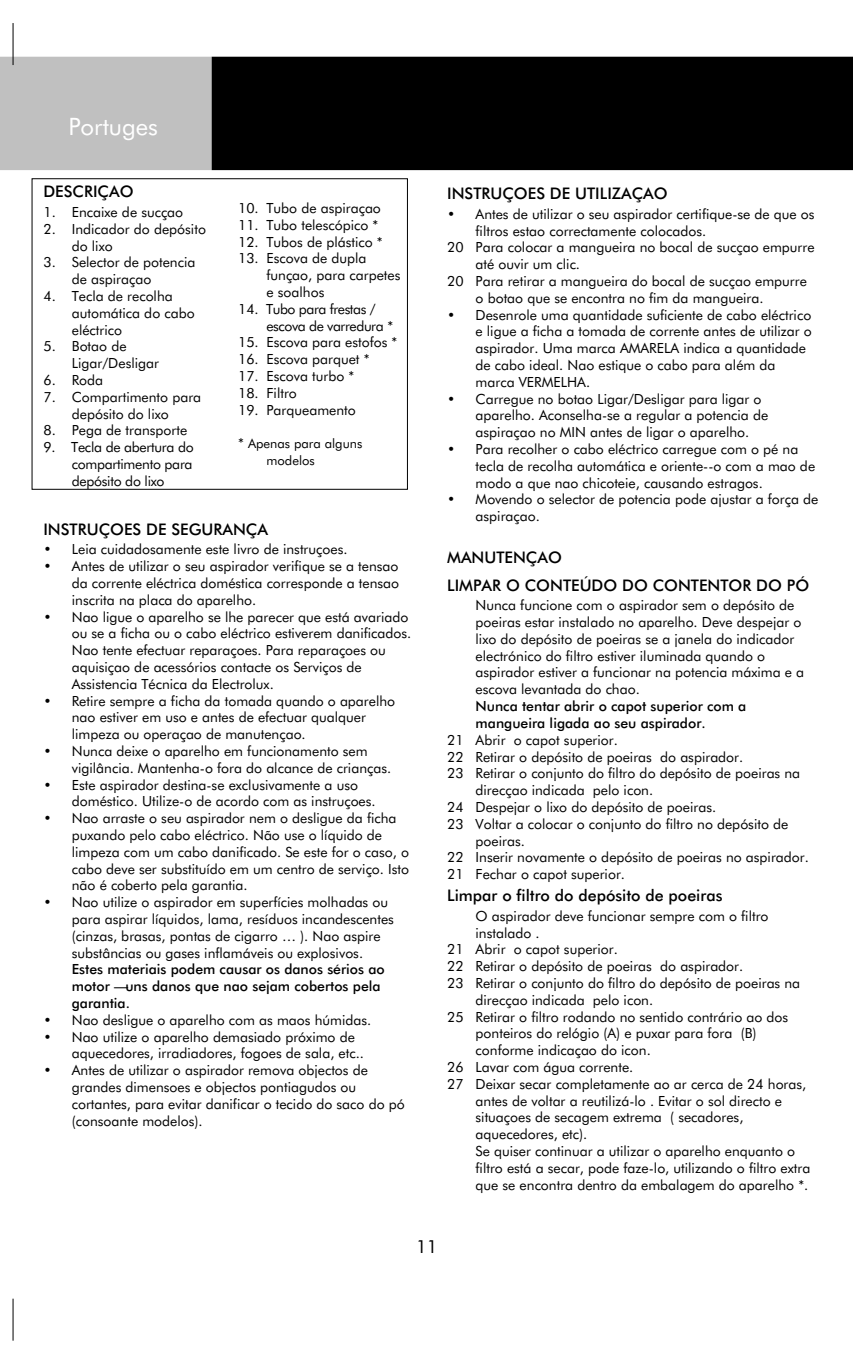
<style>
.page{position:relative;width:853px;height:1361px;background:#fff}
.page>*{position:absolute;margin:0;border:0;box-sizing:border-box;transform-origin:0 0}
.t1{font:24px "Futura Bk HU Book";letter-spacing:-.03em;color:#fff}
.t2{font:18px "Futura Bk HU Book";color:#000}
.t3{font:16px "Futura Med HU Medium";color:#000}
.t4{font:16px/27.8px "Futura Med HU Medium";letter-spacing:-.065em;color:#000}
.t5{font:14px/16.8px "Futura Bk HU Book";color:#000}
.t6{font:14px/16.8px "Futura Bk HU Book";letter-spacing:-.055em;color:#000}
.t7{font:14px/16.8px "Futura Med HU Medium";color:#000}
.t8{font:14px/16.8px "Futura Bk HU Book";letter-spacing:-.03em;color:#000}
.t9{font:14px/16.8px "Futura Bk HU Book";letter-spacing:-.035em;color:#000}
.t10{font:14px "Futura Bk HU Book";letter-spacing:-.075em;color:#000}
.t11{font:14px "Futura Bk HU Book";letter-spacing:-.025em;color:#000}
.t12{font:14px "Futura Bk HU Book";letter-spacing:-.02em;color:#000}
.t13{font:13px/16.8px "Futura Bk HU Book";color:#000}
.s1{font-size:14px}
</style>
<div class="page">
<div style="left:0;top:57px;width:211px;height:113px;background:#c0c0c0"></div>
<div style="left:211px;top:57px;width:641px;height:113px;background:#000"></div>
<hr style="left:13px;top:1298px;width:1px;height:42px;background:#000">
<hr style="left:13px;top:23px;width:1px;height:42px;background:#000">
<h1 class="t1" style="left:68px;top:116px;width:87px">Portuge s</h1>
<p class="t3" style="left:43px;top:184px;width:86px">D ESCRIÇ AO</p>
<p class="t5" style="left:43px;top:205px;width:141px">1. Encaixe de s ucçao</p>
<p class="t5" style="left:72px;top:222px;width:136px;text-indent:-28px">2. Indicador do de pós ito do lixo</p>
<p class="t5" style="left:72px;top:255px;width:125px;text-indent:-28px">3. Se le ctor de pote ncia de as piraçao</p>
<p class="t6" style="left:72px;top:289px;width:124px;text-indent:-28px">4. Te cla de re colh a autom ática do cabo e léctrico</p>
<p class="t5" style="left:72px;top:339px;width:89px;text-indent:-28px">5. Botao de<br>Ligar/D e s ligar</p>
<p class="t5" style="left:43px;top:373px;width:61px">6. Roda</p>
<p class="t5" style="left:43px;top:390px;width:159px;text-align:center">7. Com partim e nto para de pós ito do lixo</p>
<p class="t5" style="left:43px;top:423px;width:142px">8. Pe ga de trans porte</p>
<p class="t10" style="left:43px;top:441px;width:152px">9 . Te cla de abe rtura do</p>
<p class="t11" style="left:72px;top:458px;width:122px">com partim e nto para</p>
<p class="t12" style="left:72px;top:475px;width:94px">de pós ito do lixo</p>
<p class="t5" style="left:238px;top:201px;width:144px">10. Tubo de as piraçao</p>
<p class="t5" style="left:238px;top:218px;width:147px">11. Tubo te le s cópico *</p>
<p class="t5" style="left:238px;top:234px;width:152px">12. Tubos de plás tico *</p>
<p class="t5" style="left:266px;top:251px;width:133px;text-indent:-28px">13. Es cova de dupla funçao, para carpe te s e s oalh os</p>
<p class="t8" style="left:266px;top:302px;width:134px;text-indent:-28px">14. Tubo para fre stas /<br>e scova de varre dura *</p>
<p class="t5" style="left:238px;top:335px;width:166px">15. Es cova para e s tofos *</p>
<p class="t5" style="left:238px;top:352px;width:139px">16. Es cova parq ue t*</p>
<p class="t5" style="left:238px;top:369px;width:123px">17. Es cova turbo *</p>
<p class="t9" style="left:238px;top:386px;width:119px">18. Filtro<br>19 . Parq ue am e nto</p>
<p class="t13" style="left:266px;top:436px;width:95px;text-indent:-28px"><span class="s1">*</span>Ape nas para alguns m ode los</p>
<p class="t3" style="left:43px;top:522px;width:225px">INSTRUÇ O ES D E SEGURANÇ A</p>
<p class="t5" style="left:43px;top:542px;width:307px">• Le ia cuidados am e nte e s te livro de ins truçoe s .</p>
<p class="t5" style="left:72px;top:559px;width:329px;text-align:justify;text-indent:-28px">• Ante s de utilizar o se u aspirador ve rifiq ue se a te nsao da corre nte e léctrica dom és tica corre s ponde a te ns ao ins crita na placa do apare lh o.</p>
<p class="t5" style="left:72px;top:609px;width:342px;text-indent:-28px">• Nao ligue o apare lh o s e lh e pare ce r q ue e s tá avariado ou s e a fich a ou o cabo e léctrico e s tive re m danificados .<br>Nao te nte e fe ctuar re paraçoe s . Para re paraçoe s ou<br>aq uis içao de ace s s órios contacte os Se rviços de<br>As s is te ncia Técnica da Ele ctrolux.</p>
<p class="t5" style="left:72px;top:693px;width:325px;text-indent:-28px">• Re tire se m pre a fich a da tom ada q uando o apare lh o nao estiver em uso e antes de efectuar qualquer<br>lim pe za ou ope raçao de m anute nçao.</p>
<p class="t5" style="left:72px;top:744px;width:322px;text-indent:-28px">• Nunca de ixe o apare lh o e m funcionam e nto s e m vigilância. Mante nh a-o fora do alcance de crianças .</p>
<p class="t5" style="left:72px;top:777px;width:307px;text-indent:-28px">• Este aspirador de stina-se e xclusivam e nte a uso dom és tico. Utilize -o de acordo com as ins truçoe s .</p>
<p class="t5" style="left:72px;top:811px;width:339px;text-indent:-28px">• Nao arraste o se u aspirador ne m o de sligue da fich a puxando pe lo cabo e léctrico. Não us e o líq uido de<br>lim pe za com um cabo danificado. Se e s te for o cas o, o cabo de ve se r substituído e m um ce ntro de se rviço.Isto não é cob e rto pe la garantia.</p>
<p class="t5" style="left:72px;top:895px;width:321px;text-indent:-28px">• Nao utilize o as pirador e m s upe rfície s m olh adas ou para as pirar líq uidos, lam a, re s íduos incande s ce nte s (cinzas, b ras as, pontas de cigarro … ). Nao as pire<br>s ub s tâncias ou gas e s inflam áve is ou e xplos ivos .</p>
<p class="t7" style="left:72px;top:962px;width:314px">Este s m ate riais pode m causar os danos sérios ao m otor —uns danos q ue nao se jam cob e rtos pe la garantia.</p>
<p class="t5" style="left:43px;top:1012px;width:331px">• Nao de sligue o apare lh o com as m aos h úm idas.</p>
<p class="t5" style="left:72px;top:1029px;width:295px;text-indent:-28px">• Nao utilize o apare lh o de m as iado próxim o de aq ue ce dore s, irradiadore s, fogoe s de s ala, e tc..</p>
<p class="t5" style="left:72px;top:1063px;width:334px;text-indent:-28px">• Ante s de utilizar o as pirador re m ova obje ctos de grande s dim e ns oe s e obje ctos pontiagudos ou<br>cortante s, para e vitar danificar o te cido do s aco do pó (cons oante m ode los ).</p>
<p class="t3" style="left:447px;top:186px;width:216px">INSTRUÇO ES D E UTILIZ AÇAO</p>
<p class="t5" style="left:447px;top:207px;width:366px">• Ante s de utilizar o se u aspirador ce rtifiq ue -se de q ue os</p>
<p class="t6" style="left:475px;top:223px;width:234px">filtros e s tao corre ctam e nte colocados .</p>
<p class="t5" style="left:447px;top:240px;width:365px">20 Para colocar a m angue ira no bocalde s ucçao e m purre</p>
<p class="t5" style="left:475px;top:257px;width:108px">até ouvir um clic.</p>
<p class="t5" style="left:447px;top:274px;width:358px">20 Para re tirar a m angue ira do bocalde s ucçao e m purre</p>
<p class="t5" style="left:475px;top:291px;width:291px">o botao q ue s e e ncontra no fim da m angue ira.</p>
<p class="t5" style="left:475px;top:307px;width:338px;text-indent:-28px">• D e s e nrole um a q uantidade s uficie nte de cabo e léctrico e ligue a fich a a tom ada de corre nte ante s de utilizar o as pirador. Um a m arca AMARELA indica a q uantidade de cabo ide al. Nao e stiq ue o cabo para além da<br>m arca VERMELH A.</p>
<p class="t5" style="left:475px;top:391px;width:291px;text-indent:-28px">• Carre gue no botao Ligar/D e s ligar para ligar o apare lh o. Acons e lh a-s e a re gular a pote ncia de as piraçao no MIN ante s de ligar o apare lh o.</p>
<p class="t5" style="left:475px;top:442px;width:338px;text-indent:-28px">• Para re colh e r o cabo e léctrico carre gue com o pé na<br>te cla de re colh a autom ática e orie nte --o com a m ao de m odo a q ue nao ch icote ie , causando e stragos.</p>
<p class="t5" style="left:475px;top:492px;width:341px;text-indent:-28px">• Move ndo o s e le ctor de pote ncia pode ajus tar a força de as piraçao.</p>
<p class="t4" style="left:447px;top:544px;width:363px">MANUTENÇ AO<br>LIMPAR O CO NTEÚD O D O CO NTENTO R D O PÓ</p>
<p class="t5" style="left:475px;top:598px;width:330px">Nunca funcione com o as pirador s e m o de pós ito de poe iras e s tar ins talado no apare lh o. D e ve de s pe jar o lixo do de pós ito de poe iras s e a jane la do indicador<br>e le ctrónico do filtro e s tive r ilum inada q uando o<br>as pirador e s tive r a funcionar na pote ncia m áxim a e a e s cova le vantada do ch ao.</p>
<p class="t7" style="left:475px;top:698px;width:272px">Nunca te ntar ab rir o capots upe rior com a m angue ira ligada ao se u aspirador.</p>
<p class="t5" style="left:447px;top:732px;width:174px">21 Ab rir o capots upe rior.</p>
<p class="t5" style="left:447px;top:749px;width:299px">22 Re tirar o de pós ito de poe iras do as pirador.</p>
<p class="t5" style="left:447px;top:766px;width:354px">23 Re tirar o conjunto do filtro do de pós ito de poe iras na</p>
<p class="t5" style="left:475px;top:783px;width:181px">dire cçao indicada pe lo icon.</p>
<p class="t5" style="left:447px;top:800px;width:272px">24 D e spe jar o lixo do de pósito de poe iras.</p>
<p class="t5" style="left:447px;top:816px;width:339px">23 Voltar a colocar o conjunto do filtro no de pós ito de</p>
<p class="t5" style="left:475px;top:833px;width:52px">poe iras .</p>
<p class="t5" style="left:447px;top:850px;width:365px">22 Ins e rir novam e nte o de pós ito de poe iras no as pirador.</p>
<p class="t5" style="left:447px;top:867px;width:181px">21 Fe ch ar o capots upe rior.</p>
<p class="t3" style="left:447px;top:888px;width:275px">Lim par o filtro do de pósito de poe iras</p>
<p class="t5" style="left:475px;top:908px;width:294px">O as pirador de ve funcionar s e m pre com o filtro</p>
<p class="t5" style="left:475px;top:925px;width:67px">ins talado .</p>
<p class="t5" style="left:447px;top:942px;width:174px">21 Ab rir o capots upe rior.</p>
<p class="t5" style="left:447px;top:959px;width:299px">22 Re tirar o de pós ito de poe iras do as pirador.</p>
<p class="t5" style="left:447px;top:976px;width:354px">23 Re tirar o conjunto do filtro do de pós ito de poe iras na</p>
<p class="t5" style="left:475px;top:992px;width:181px">dire cçao indicada pe lo icon.</p>
<p class="t5" style="left:447px;top:1009px;width:340px">25 Re tirar o filtro rodando no s e ntido contrário ao dos</p>
<p class="t5" style="left:475px;top:1026px;width:284px">ponte iros do re lógio (A) e puxar para fora (B)</p>
<p class="t5" style="left:475px;top:1043px;width:178px">conform e indicaçao do icon.</p>
<p class="t5" style="left:447px;top:1060px;width:189px">26 Lavar com água corre nte .</p>
<p class="t5" style="left:447px;top:1076px;width:361px">27 D e ixar s e car com ple tam e nte ao ar ce rca de 24 h oras,</p>
<p class="t6" style="left:475px;top:1093px;width:304px">ante s de voltar a re utilizá-lo . Evitar o s oldire cto e</p>
<p class="t5" style="left:475px;top:1110px;width:270px">situaçoe s de se cage m e xtre m a ( se cadore s,</p>
<p class="t5" style="left:475px;top:1127px;width:115px">aq ue ce dore s, e tc).</p>
<p class="t5" style="left:475px;top:1144px;width:321px">Se q uis e r continuar a utilizar o apare lh o e nq uanto o</p>
<p class="t6" style="left:475px;top:1160px;width:336px">filtro e s tá a s e car, pode faze -lo, utilizando o filtro e xtra</p>
<p class="t5" style="left:475px;top:1177px;width:336px">q ue se e ncontra de ntro da e m balage m do apare lh o *.</p>
<p class="t2" style="left:416px;top:1239px;width:23px">11</p>
</div>
